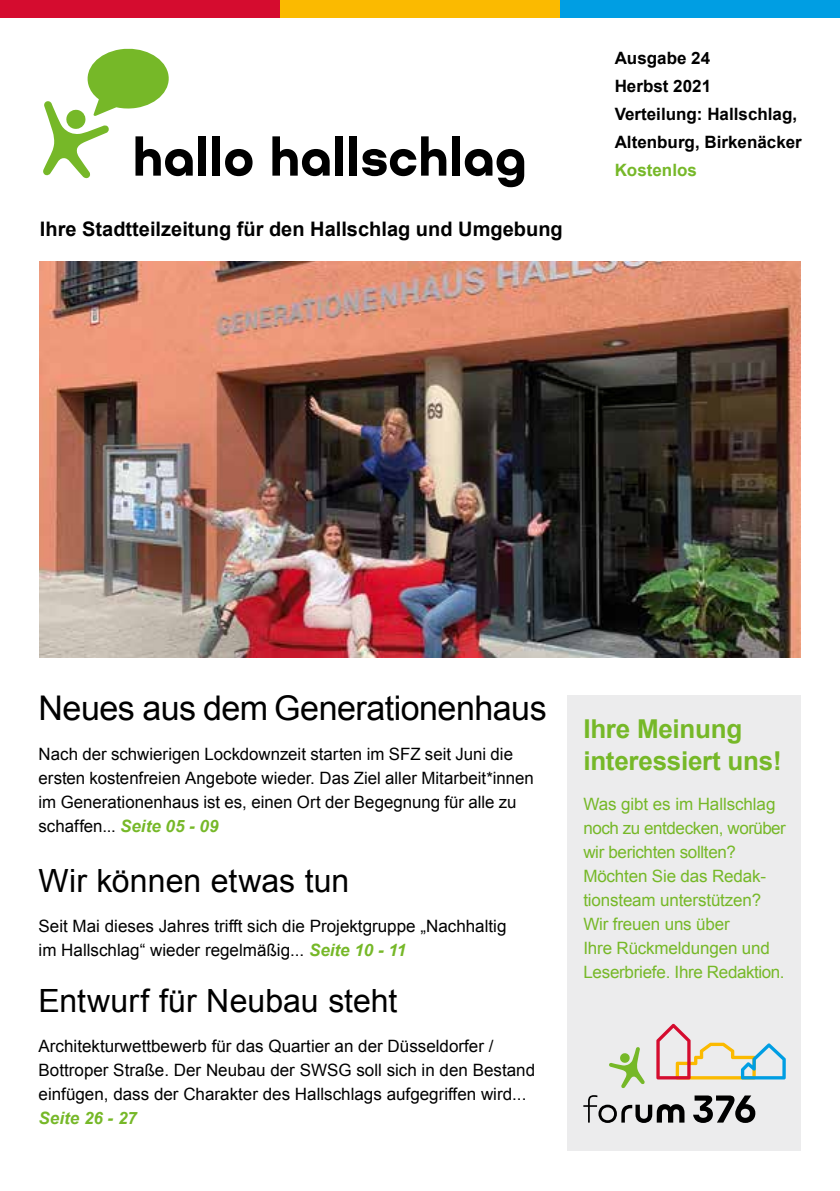
<style>
.page{position:relative;width:840px;height:1191px;background:#fff}
.page>*{position:absolute;margin:0;border:0;box-sizing:border-box;transform-origin:0 0}
.t1{font:800 50.4px "Ulm Grotesk";letter-spacing:-.02em;color:#000}
.t2{font:34px "Arial";letter-spacing:-.015em;color:#000}
.t3{font:32px "Arial";color:#000}
.t4{font:700 26px/32px "Arial";letter-spacing:-.01em;color:#76b828}
.t5{font:700 20px "Arial";color:#000}
.t6{font:17px/24px "Arial";color:#000}
.t7{font:17px/24px "Arial";letter-spacing:-.01em;color:#76b828}
.t8{font:700 17px/28px "Arial";color:#000}
.t9{font:italic 700 17px "Arial";color:#76b828}
.t10{font:700 17px "Arial";color:#76b828}
.s1{font-weight:700;font-style:italic;color:#76b828}
</style>
<div class="page">
<div style="left:566px;top:695px;width:234px;height:455px;background:#ececed"></div>
<svg style="left:656px;top:1023px;width:129px;height:56px"></svg>
<svg style="left:583px;top:1095px;width:101px;height:28px"></svg>
<svg style="left:693px;top:1095px;width:62px;height:28px"></svg>
<svg style="left:609px;top:1047px;width:35px;height:41px"></svg>
<img style="left:40px;top:262px;width:760px;height:396px">
<div style="left:0;top:0;width:280px;height:17px;background:#d50c2f"></div>
<div style="left:280px;top:0;width:280px;height:17px;background:#fbba00"></div>
<div style="left:560px;top:0;width:279px;height:17px;background:#009ee3"></div>
<svg style="left:43px;top:49px;width:126px;height:129px"></svg>
<h1 class="t1" style="left:132px;top:123px;width:397px">hallo hallschlag</h1>
<p class="t5" style="left:40px;top:215px;width:524px">Ihre Stadtteilzeitung für den Hallschlag und Umgebung</p>
<p class="t8" style="left:614px;top:45px;width:189px">Ausgabe 24<br>Herbst 2021<br>Verteilung: Hallschlag,<br>Altenburg, Birkenäcker</p>
<p class="t10" style="left:614px;top:159px;width:84px">Kostenlos</p>
<h2 class="t2" style="left:39px;top:686px;width:509px">Neues aus dem Generationenhaus</h2>
<p class="t6" style="left:39px;top:742px;width:496px">Nach der schwierigen Lockdownzeit starten im SFZ seit Juni die ersten kostenfreien Angebote wieder. Das Ziel aller Mitarbeit*innen im Generationenhaus ist es, einen Ort der Begegnung für alle zu schaffen... <span class="s1">Seite 05 - 09</span></p>
<h3 class="t3" style="left:39px;top:860px;width:312px">Wir können etwas tun</h3>
<p class="t6" style="left:39px;top:914px;width:469px">Seit Mai dieses Jahres trifft sich die Projektgruppe „Nachhaltig im Hallschlag“ wieder regelmäßig... <span class="s1">Seite 10 - 11</span></p>
<h3 class="t3" style="left:39px;top:980px;width:360px">Entwurf für Neubau steht</h3>
<p class="t6" style="left:39px;top:1034px;width:498px">Architekturwettbewerb für das Quartier an der Düsseldorfer /<br>Bottroper Straße. Der Neubau der SWSG soll sich in den Bestand einfügen, dass der Charakter des Hallschlags aufgegriffen wird...</p>
<p class="t9" style="left:39px;top:1107px;width:100px">Seite 26 - 27</p>
<h3 class="t4" style="left:583px;top:713px;width:200px">Ihre Meinung interessiert uns!</h3>
<p class="t7" style="left:583px;top:792px;width:204px">Was gibt es im Hallschlag noch zu entdecken, worüber wir berichten sollten?<br>Möchten Sie das Redak&shy;tionsteam unterstützen?<br>Wir freuen uns über<br>Ihre Rückmeldungen und<br>Leserbriefe. Ihre Redaktion.</p>
</div>
